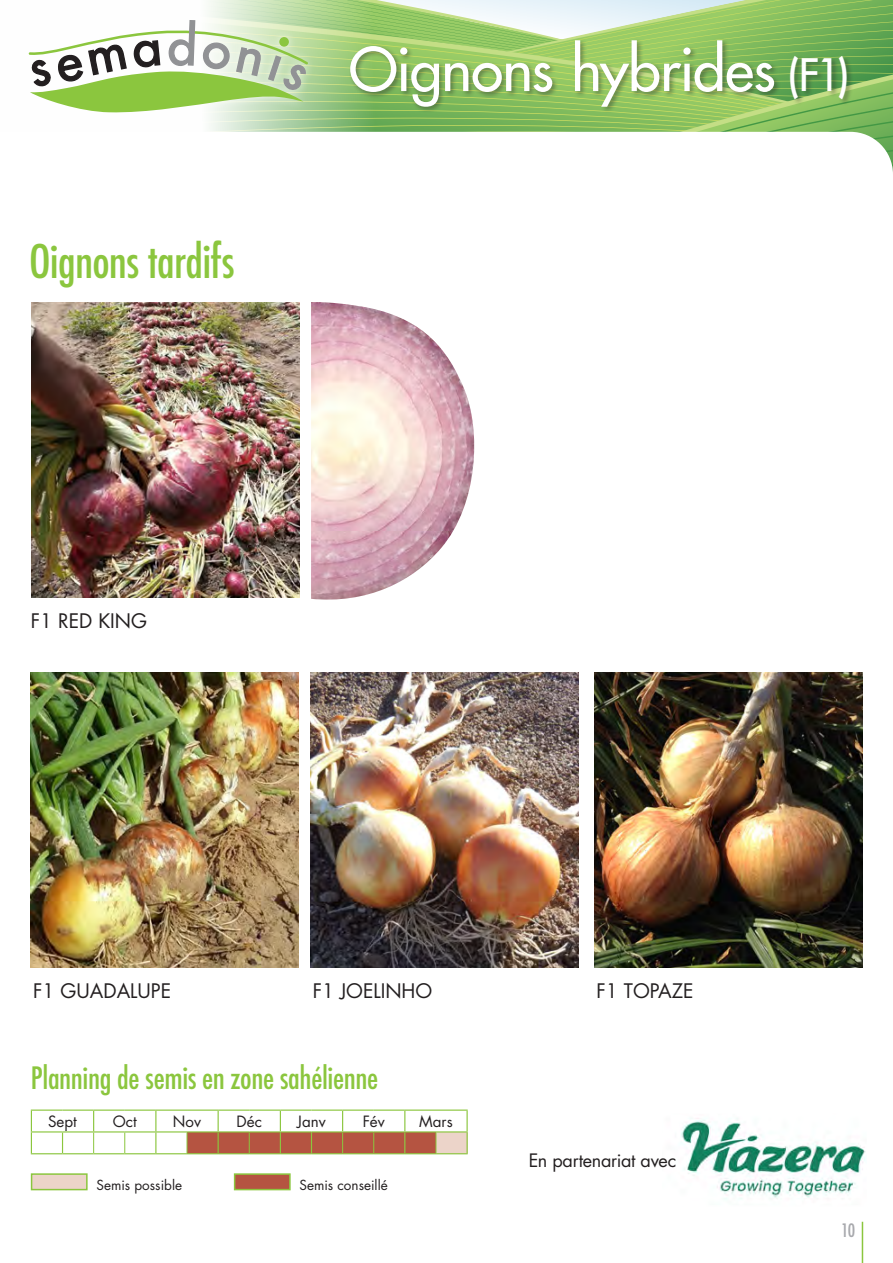
<style>
.page{position:relative;width:893px;height:1263px;background:#fff}
.page>*{position:absolute;margin:0;border:0;box-sizing:border-box;transform-origin:0 0}
.t1{font:500 58.5px "Futura Std";letter-spacing:-.015em;color:#fff}
.t2{font:500 condensed 45px "Futura";letter-spacing:-.02em;color:#8bc63e}
.t3{font:500 condensed 30px "Futura";letter-spacing:-.015em;color:#8bc63e}
.t4{font:19.5px "Futura Std";color:#231f20}
.t5{font:18px "Futura Std";letter-spacing:-.015em;color:#231f20}
.t6{font:500 condensed 18px "Futura";color:#a8a9ad}
.t7{font:15.15px "Futura Std";color:#231f20}
.t8{font:13.5px "Futura Std";color:#231f20}
.s1{font-size:43.5px}
</style>
<div class="page">
<img style="left:311px;top:302px;width:164px;height:298px">
<img style="left:31px;top:673px;width:268px;height:294px">
<img style="left:310px;top:673px;width:268px;height:294px">
<img style="left:594px;top:673px;width:268px;height:294px">
<img style="left:32px;top:303px;width:268px;height:294px">
<svg style="left:28px;top:0;width:865px;height:132px"></svg>
<div style="left:349px;top:39px;width:505px;height:74px;background:#231f20;opacity:.4"></div>
<svg style="left:855px;top:132px;width:38px;height:40px"></svg>
<hr style="left:862px;top:1222px;width:1px;height:41px;background:#8bc63e">
<img style="left:681px;top:1118px;width:184px;height:82px">
<div style="left:436px;top:1132px;width:31px;height:22px;background:#ecd4c9"></div>
<hr style="left:31px;top:1109px;width:32px;height:2px;background:#8bc63e">
<hr style="left:63px;top:1109px;width:31px;height:2px;background:#8bc63e">
<hr style="left:94px;top:1109px;width:31px;height:2px;background:#8bc63e">
<hr style="left:125px;top:1109px;width:31px;height:2px;background:#8bc63e">
<hr style="left:156px;top:1109px;width:31px;height:2px;background:#8bc63e">
<hr style="left:187px;top:1109px;width:31px;height:2px;background:#8bc63e">
<hr style="left:218px;top:1109px;width:31px;height:2px;background:#8bc63e">
<hr style="left:249px;top:1109px;width:31px;height:2px;background:#8bc63e">
<hr style="left:280px;top:1109px;width:31px;height:2px;background:#8bc63e">
<hr style="left:311px;top:1109px;width:32px;height:2px;background:#8bc63e">
<hr style="left:343px;top:1109px;width:31px;height:2px;background:#8bc63e">
<hr style="left:374px;top:1109px;width:31px;height:2px;background:#8bc63e">
<hr style="left:405px;top:1109px;width:31px;height:2px;background:#8bc63e">
<hr style="left:436px;top:1109px;width:32px;height:2px;background:#8bc63e">
<hr style="left:466px;top:1111px;width:2px;height:20px;background:#8bc63e">
<hr style="left:31px;top:1131px;width:32px;height:1px;background:#8bc63e">
<svg style="left:31px;top:1111px;width:1px;height:42px"></svg>
<hr style="left:436px;top:1131px;width:32px;height:1px;background:#8bc63e">
<hr style="left:466px;top:1132px;width:2px;height:21px;background:#8bc63e">
<hr style="left:31px;top:1153px;width:32px;height:1px;background:#8bc63e">
<hr style="left:436px;top:1153px;width:32px;height:1px;background:#8bc63e">
<svg style="left:62px;top:1111px;width:375px;height:43px"></svg>
<div style="left:31px;top:1173px;width:57px;height:17px;background:#ecd4c9;border:2px solid #8bc63e"></div>
<div style="left:234px;top:1173px;width:57px;height:17px;background:#b55441;border:2px solid #8bc63e"></div>
<p class="t2" style="left:29px;top:233px;width:207px">Oignons tardifs</p>
<p class="t1" style="left:349px;top:33px;width:501px">Oignons hybrides <span class="s1">(F1)</span></p>
<p class="t4" style="left:31px;top:608px;width:118px">F1 RED KING</p>
<p class="t4" style="left:33px;top:978px;width:140px">F1 GUADALUPE</p>
<p class="t4" style="left:313px;top:978px;width:121px">F1 JOELINHO</p>
<p class="t4" style="left:597px;top:978px;width:99px">F1 TOPAZE</p>
<p class="t3" style="left:31px;top:1058px;width:349px">Planning de semis en zone sahélienne</p>
<p class="t7" style="left:48px;top:1112px;width:30px">Sept</p>
<p class="t7" style="left:113px;top:1112px;width:25px">Oct</p>
<p class="t7" style="left:173px;top:1112px;width:30px">Nov</p>
<p class="t7" style="left:237px;top:1112px;width:27px">Déc</p>
<p class="t7" style="left:297px;top:1112px;width:30px">Janv</p>
<p class="t7" style="left:363px;top:1112px;width:24px">Fév</p>
<p class="t7" style="left:419px;top:1112px;width:35px">Mars</p>
<p class="t8" style="left:97px;top:1177px;width:87px">Semis possible</p>
<p class="t8" style="left:300px;top:1177px;width:90px">Semis conseillé</p>
<p class="t5" style="left:529px;top:1149px;width:149px">En partenariat avec</p>
<p class="t6" style="left:841px;top:1218px;width:15px">10</p>
</div>
